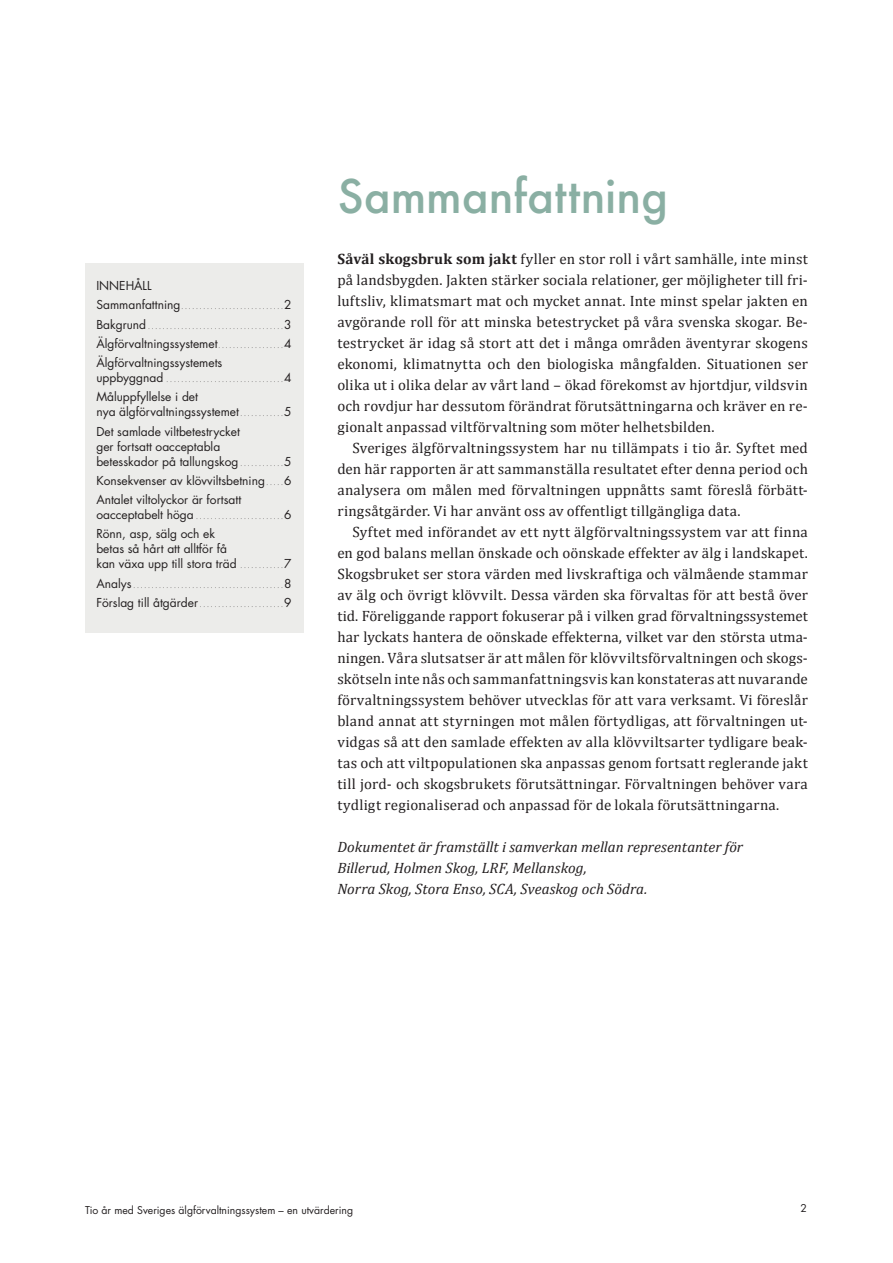
<style>
.page{position:relative;width:893px;height:1263px;background:#fff}
.page>*{position:absolute;margin:0;border:0;box-sizing:border-box;transform-origin:0 0}
.S_Rubbe{font:500 45px "Futura";color:#8aafa3}
.Bröd_indrag{font:15px/21px "Cambria";letter-spacing:.015em;color:#231f20;text-align:justify}
.Bröd_indrag-2{font:italic 15px/21px "Cambria";color:#231f20}
.Bröd{font:12px/15px "Futura Std";color:#231f20}
.t1{font:10.5px "Futura Std";color:#231f20}
.t2{font:6px "Futura Std";color:#231f20}
.s1{font-size:12px}
.s2{font-size:6px}
.s3{font-weight:700}
</style>
<div class="page">
<div style="left:85px;top:263px;width:218px;height:370px;background:#ececea"></div>
<p class="Bröd" style="left:96px;top:278px;width:57px">INNEHÅLL</p>
<p class="t2" style="left:96px;top:303px;width:196px"><span class="s1">Sammanfattning</span> . . . . . . . . . . . . . . . . . . . . . . . . . . . <span class="s1">2</span></p>
<p class="t2" style="left:96px;top:323px;width:196px"><span class="s1">Bakgrund</span> . . . . . . . . . . . . . . . . . . . . . . . . . . . . . . . . . . . . <span class="s1">3</span></p>
<p class="Bröd" style="left:96px;top:336px;width:196px">Älgförvaltningssystemet <span class="s2">. . . . . . . . . . . . . . . . .</span> 4</p>
<p class="Bröd" style="left:96px;top:355px;width:128px">Älgförvaltningssystemets</p>
<p class="t2" style="left:96px;top:376px;width:196px"><span class="s1">uppbyggnad</span> . . . . . . . . . . . . . . . . . . . . . . . . . . . . . . . <span class="s1">4</span></p>
<p class="Bröd" style="left:96px;top:390px;width:196px">Måluppfyllelse i det<br>nya älgförvaltningssystemet <span class="s2">. . . . . . . . . . .</span> 5</p>
<p class="Bröd" style="left:96px;top:424px;width:196px">Det samlade viltbetestrycket<br>ger fortsatt oacceptabla<br>betesskador på tallungskog <span class="s2">. . . . . . . . . . .</span> 5</p>
<p class="Bröd" style="left:96px;top:473px;width:196px">Konsekvenser av klövviltsbetning <span class="s2">. . . .</span> 6</p>
<p class="Bröd" style="left:96px;top:492px;width:146px">Antalet viltolyckor är fortsatt</p>
<p class="t2" style="left:96px;top:513px;width:196px"><span class="s1">oacceptabelt höga</span> . . . . . . . . . . . . . . . . . . . . . . . <span class="s1">6</span></p>
<p class="Bröd" style="left:96px;top:527px;width:196px">Rönn, asp, sälg och ek<br>betas så hårt att alltför få<br>kan växa upp till stora träd <span class="s2">. . . . . . . . . . .</span> 7</p>
<p class="t2" style="left:96px;top:582px;width:196px"><span class="s1">Analys</span> . . . . . . . . . . . . . . . . . . . . . . . . . . . . . . . . . . . . . . . . <span class="s1">8</span></p>
<p class="t2" style="left:96px;top:601px;width:196px"><span class="s1">Förslag till åtgärder</span> . . . . . . . . . . . . . . . . . . . . . . <span class="s1">9</span></p>
<p class="S_Rubbe" style="left:337px;top:165px;width:332px">Sammanfattning</p>
<p class="Bröd_indrag" style="left:337px;top:248px;width:472px"><span class="s3">Såväl skogsbruk som jakt</span> fyller en stor roll i vårt samhälle, inte minst på landsbygden. Jakten stärker sociala relationer, ger möjligheter till fri&shy;luftsliv, klimatsmart mat och mycket annat. Inte minst spelar jakten en avgörande roll för att minska betestrycket på våra svenska skogar. Be&shy;testrycket är idag så stort att det i många områden äventyrar skogens ekonomi, klimatnytta och den biologiska mångfalden. Situationen ser olika ut i olika delar av vårt land – ökad förekomst av hjortdjur, vildsvin och rovdjur har dessutom förändrat förutsättningarna och kräver en re&shy;gionalt anpassad viltförvaltning som möter helhetsbilden.</p>
<p class="Bröd_indrag" style="left:337px;top:437px;width:472px;text-indent:15px">Sveriges älgförvaltningssystem har nu tillämpats i tio år. Syftet med den här rapporten är att sammanställa resultatet efter denna period och analysera om målen med förvaltningen uppnåtts samt föreslå förbätt&shy;ringsåtgärder. Vi har använt oss av offentligt tillgängliga data.</p>
<p class="Bröd_indrag" style="left:337px;top:521px;width:472px;text-indent:15px">Syftet med införandet av ett nytt älgförvaltningssystem var att finna en god balans mellan önskade och oönskade effekter av älg i landskapet.<br>Skogsbruket ser stora värden med livskraftiga och välmående stammar av älg och övrigt klövvilt. Dessa värden ska förvaltas för att bestå över tid. Föreliggande rapport fokuserar på i vilken grad förvaltningssystemet har lyckats hantera de oönskade effekterna, vilket var den största utma&shy;ningen. Våra slutsatser är att målen för klövviltsförvaltningen och skogs&shy;skötseln inte nås och sammanfattningsvis kan konstateras att nuvarande förvaltningssystem behöver utvecklas för att vara verksamt. Vi föreslår bland annat att styrningen mot målen förtydligas, att förvaltningen ut&shy;vidgas så att den samlade effekten av alla klövviltsarter tydligare beak&shy;tas och att viltpopulationen ska anpassas genom fortsatt reglerande jakt till jord- och skogsbrukets förutsättningar. Förvaltningen behöver vara tydligt regionaliserad och anpassad för de lokala förutsättningarna.</p>
<p class="Bröd_indrag-2" style="left:337px;top:835px;width:407px">Dokumentet är framställt i samverkan mellan representanter för<br>Billerud, Holmen Skog, LRF, Mellanskog,<br>Norra Skog, Stora Enso, SCA, Sveaskog och Södra.</p>
<p class="t1" style="left:85px;top:1204px;width:270px">Tio år med Sveriges älgförvaltningssystem – en utvärdering</p>
<p class="t1" style="left:801px;top:1201px;width:8px">2</p>
</div>
